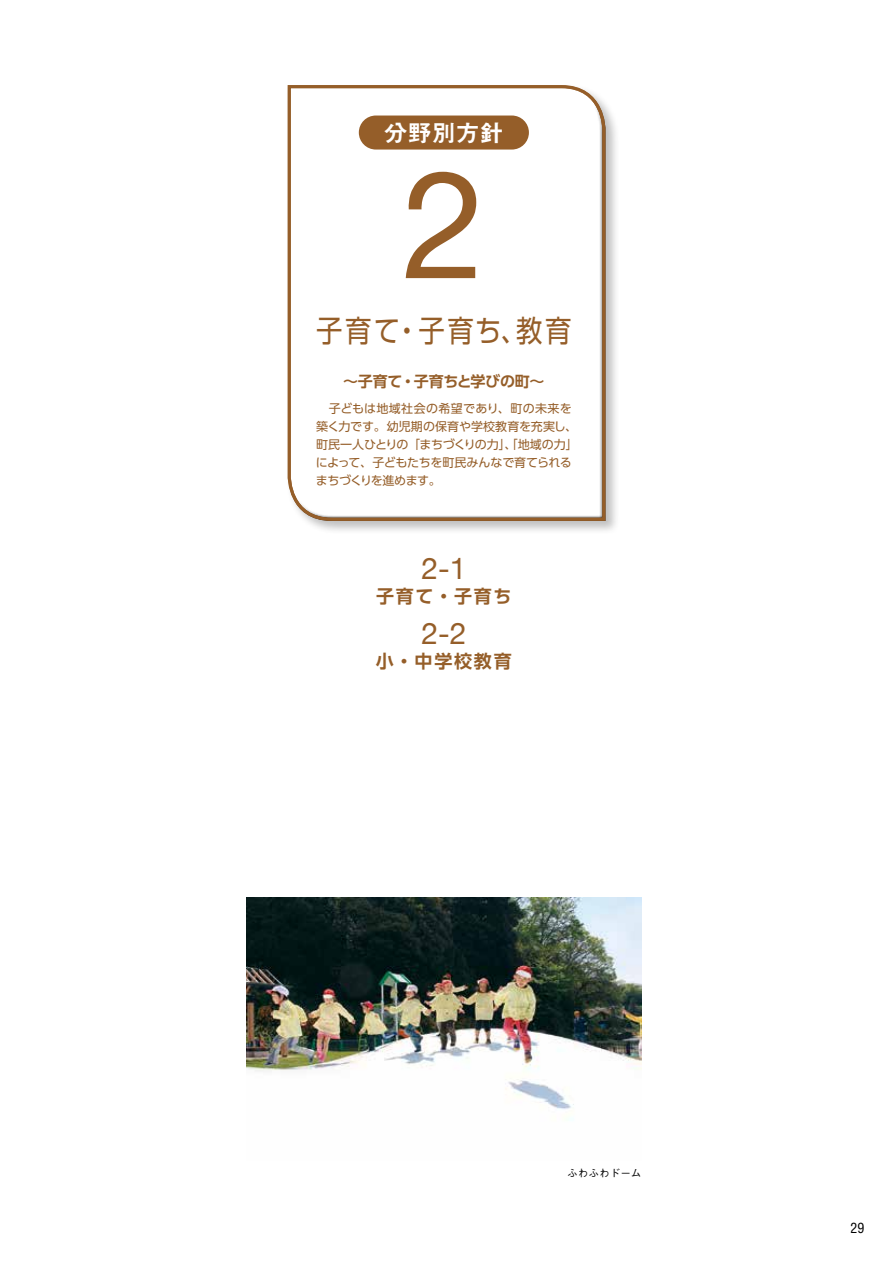
<style>
.page{position:relative;width:893px;height:1263px;background:#fff}
.page>*{position:absolute;margin:0;border:0;box-sizing:border-box;transform-origin:0 0}
.t1{font:150px "Helvetica Neue";color:#955e29}
.t2{font:30px "UD Shin Go Pro";letter-spacing:.1em;color:#955e29;scale:.88 1}
.t3{font:30px "Helvetica Neue";color:#955e29}
.t4{font:24px "Midashi Go Pr 6 N MB31";color:#fff}
.t5{font:700 18px "UD Shin Go Pro De";letter-spacing:.1em;color:#955e29}
.t6{font:700 15px "UD Shin Go Pro De";letter-spacing:-.025em;color:#955e29}
.t7{font:condensed 13.8px "Helvetica";color:#000}
.t8{font:12px/18px "UD Shin Go Pro";letter-spacing:-.015em;color:#955e29}
.t9{font:500 10.65px "Gothic BBB Pr 6 N";color:#000}
</style>
<div class="page">
<div style="left:285px;top:83px;width:335px;height:452px;background:#000;opacity:.25"></div>
<svg style="left:286px;top:83px;width:321px;height:439px"></svg>
<img style="left:246px;top:897px;width:396px;height:212px">
<div style="left:359px;top:116px;width:170px;height:34px;background:#955e29;border-radius:17px"></div>
<h3 class="t4" style="left:384px;top:113px;width:121px">分野別方針</h3>
<h1 class="t1" style="left:402px;top:117px;width:85px">2</h1>
<h2 class="t2" style="left:316px;top:306px;width:292px">子育て・子育ち、教育</h2>
<p class="t6" style="left:343px;top:369px;width:203px">～子育て・子育ちと学びの町～</p>
<p class="t8" style="left:316px;top:400px;width:263px">　子どもは地域社会の希望であり、町の未来を築く力です。幼児期の保育や学校教育を充実し、町民一人ひとりの「まちづくりの力」、「地域の力」によって、子どもたちを町民みんなで育てられるまちづくりを進めます。</p>
<h2 class="t3" style="left:421px;top:546px;width:47px">2-1</h2>
<h3 class="t5" style="left:376px;top:581px;width:137px">子育て・子育ち</h3>
<h2 class="t3" style="left:421px;top:611px;width:47px">2-2</h2>
<h3 class="t5" style="left:376px;top:646px;width:137px">小・中学校教育</h3>
<p class="t9" style="left:567px;top:1164px;width:76px">ふわふわドーム</p>
<p class="t7" style="left:850px;top:1219px;width:15px">29</p>
</div>
